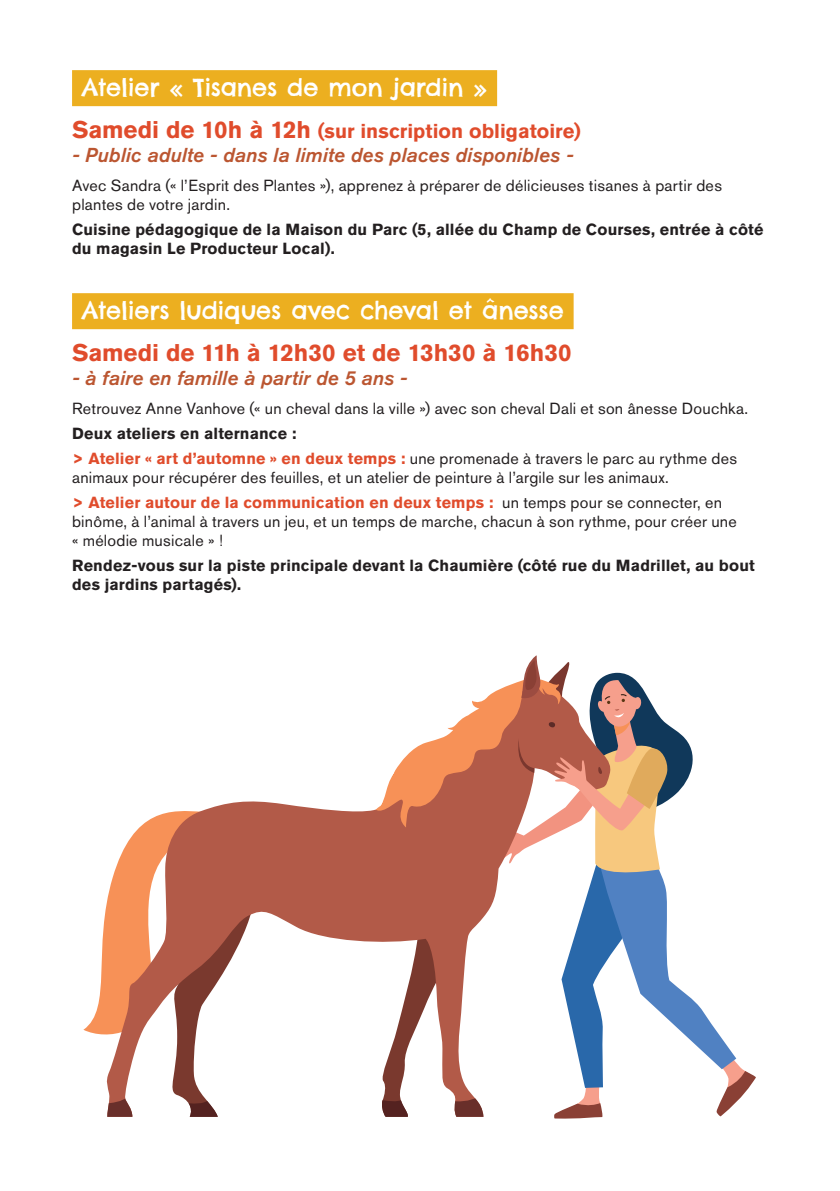
<style>
.page{position:relative;width:840px;height:1191px;background:#fff}
.page>*{position:absolute;margin:0;border:0;box-sizing:border-box;transform-origin:0 0}
.t1{font:24px "Chelsea Market Pro";letter-spacing:-.01em;color:#fff}
.t2{font:700 24px "Akzidenz Grotesk Std";letter-spacing:-.005em;color:#e04c2c}
.t3{font:italic 500 20px "Akzidenz Grotesk Std";letter-spacing:.005em;color:#bb5631}
.t4{font:700 20px "Akzidenz Grotesk Std";letter-spacing:.005em;color:#e04c2c}
.t5{font:16px/19.2px "Akzidenz Grotesk Std";letter-spacing:.015em;color:#231f20}
.t6{font:700 16px/19.2px "Akzidenz Grotesk Std";letter-spacing:.01em;color:#231f20}
.s1{font-size:24px}
.s2{font-weight:700}
.s3{font-weight:700;color:#e04c2c}
</style>
<div class="page">
<div style="left:72px;top:70px;width:425px;height:36px;background:#ecaf20"></div>
<div style="left:72px;top:293px;width:501px;height:36px;background:#ecaf20"></div>
<svg style="left:214px;top:801px;width:158px;height:141px;background:#bc7060"></svg>
<svg style="left:83px;top:807px;width:171px;height:309px"></svg>
<svg style="left:372px;top:655px;width:384px;height:464px"></svg>
<h1 class="t1" style="left:82px;top:72px;width:406px">Atelier « Tisanes de mon jardin »</h1>
<p class="t4" style="left:72px;top:119px;width:510px"><span class="s1">Samedi de 10h à 12h</span> (sur inscription obligatoire)</p>
<p class="t3" style="left:72px;top:143px;width:502px">- Public adulte - dans la limite des places disponibles -</p>
<p class="t5" style="left:72px;top:176px;width:651px">Avec Sandra (« l’Esprit des Plantes »), apprenez à préparer de délicieuses tisanes à partir des plantes de votre jardin.</p>
<p class="t6" style="left:72px;top:220px;width:692px">Cuisine pédagogique de la Maison du Parc (5, allée du Champ de Courses, entrée à côté du magasin Le Producteur Local).</p>
<h1 class="t1" style="left:82px;top:295px;width:483px">Ateliers ludiques avec cheval et ânesse</h1>
<h1 class="t2" style="left:72px;top:339px;width:500px">Samedi de 11h à 12h30 et de 13h30 à 16h30</h1>
<p class="t3" style="left:72px;top:366px;width:336px">- à faire en famille à partir de 5 ans -</p>
<p class="t5" style="left:72px;top:398px;width:677px">Retrouvez Anne Vanhove (« un cheval dans la ville ») avec son cheval Dali et son ânesse Douchka.</p>
<p class="t5" style="left:72px;top:421px;width:666px;line-height:24.8px"><span class="s2">Deux ateliers en alternance :<br></span><span class="s3">&gt; Atelier « art d’automne » en deux temps :</span> une promenade à travers le parc au rythme des</p>
<p class="t5" style="left:72px;top:465px;width:651px;line-height:24.8px">animaux pour récupérer des feuilles, et un atelier de peinture à l’argile sur les animaux.<br><span class="s3">&gt; Atelier autour de la communication en deux temps :</span> un temps pour se connecter, en</p>
<p class="t5" style="left:72px;top:511px;width:666px">binôme, à l’animal à travers un jeu, et un temps de marche, chacun à son rythme, pour créer une « mélodie musicale » !</p>
<p class="t6" style="left:72px;top:556px;width:684px">Rendez-vous sur la piste principale devant la Chaumière (côté rue du Madrillet, au bout des jardins partagés).</p>
</div>
